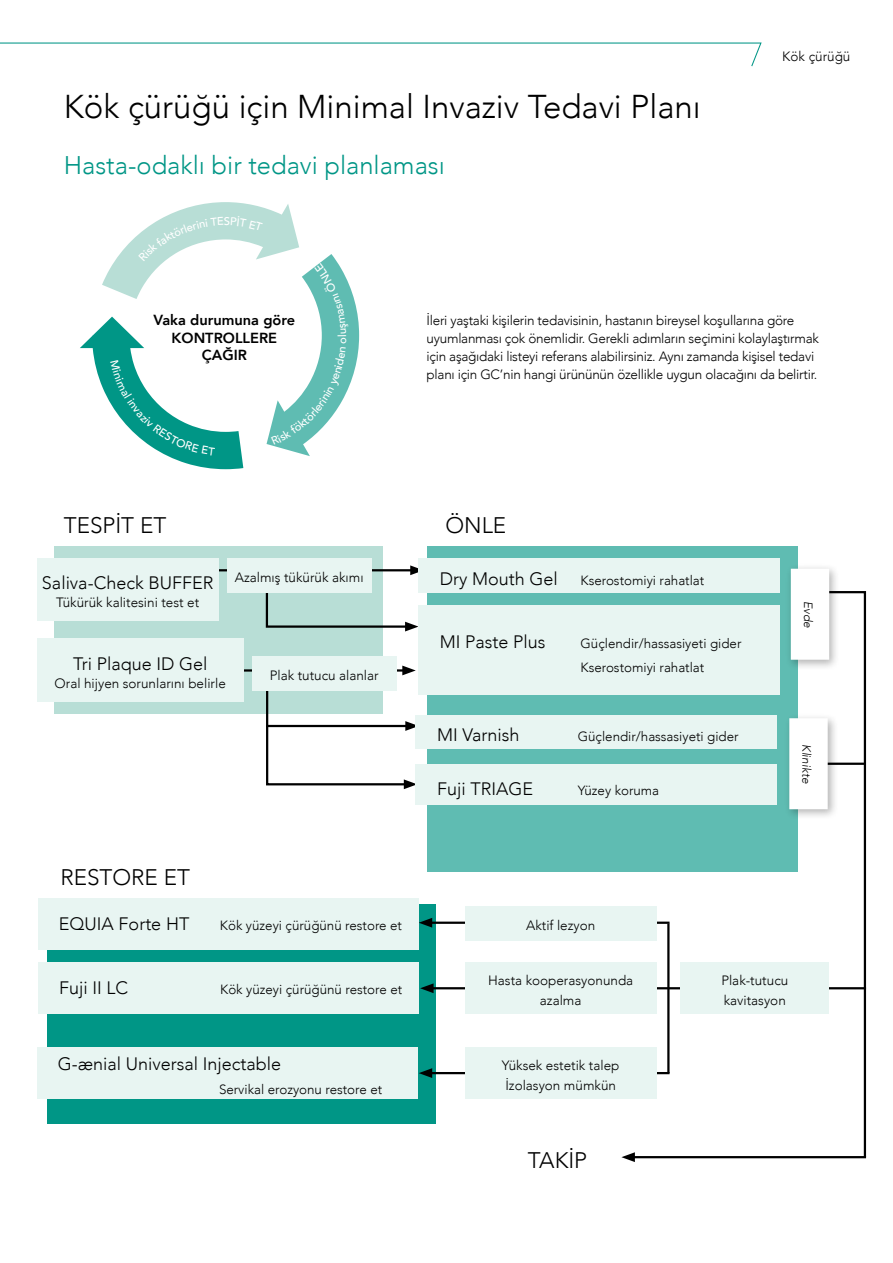
<style>
.page{position:relative;width:893px;height:1263px;background:#fff}
.page>*{position:absolute;margin:0;border:0;box-sizing:border-box;transform-origin:0 0}
.t1{font:300 33px "Avenir";color:#000}
.t2{font:300 25.5px "Avenir";color:#009686}
.t3{font:300 22.5px "Avenir";color:#000}
.t4{font:300 18px "Avenir";color:#000}
.t5{font:800 14.55px/17.5px "Avenir";color:#000;text-align:center}
.t6{font:300 13.5px/18px "Avenir";letter-spacing:-.02em;color:#000}
.t7{font:300 13.5px/19.5px "Avenir";color:#000}
.t8{font:300 13.35px/24px "Avenir";color:#000}
.t9{font:italic 300 12px "Avenir";color:#000}
</style>
<div class="page">
<svg style="left:809px;top:591px;width:58px;height:568px"></svg>
<div style="left:54px;top:546px;width:329px;height:168px;background:#b8ded6"></div>
<div style="left:427px;top:546px;width:370px;height:326px;background:#5fbcb2"></div>
<hr style="left:826px;top:763px;width:38px;height:2px;background:#000">
<div style="left:48px;top:904px;width:388px;height:219px;background:#009686"></div>
<hr style="left:209px;top:569px;width:205px;height:2px;background:#000">
<svg style="left:265px;top:565px;width:159px;height:66px"></svg>
<hr style="left:201px;top:669px;width:205px;height:3px;background:#000">
<svg style="left:265px;top:665px;width:154px;height:124px"></svg>
<hr style="left:428px;top:921px;width:241px;height:3px;background:#000">
<svg style="left:419px;top:918px;width:13px;height:10px"></svg>
<hr style="left:429px;top:987px;width:437px;height:2px;background:#000">
<svg style="left:420px;top:983px;width:14px;height:10px"></svg>
<hr style="left:428px;top:1072px;width:241px;height:2px;background:#000">
<svg style="left:419px;top:1068px;width:13px;height:10px"></svg>
<hr style="left:631px;top:1156px;width:235px;height:2px;background:#000">
<svg style="left:621px;top:1152px;width:14px;height:10px"></svg>
<hr style="left:667px;top:923px;width:2px;height:150px;background:#000">
<div style="left:784px;top:713px;width:55px;height:107px;background:#000;opacity:.3"></div>
<div style="left:790px;top:719px;width:37px;height:89px;background:#fff"></div>
<div style="left:789px;top:718px;width:39px;height:91px;border:2px solid #fff"></div>
<div style="left:785px;top:563px;width:55px;height:108px;background:#000;opacity:.3"></div>
<div style="left:792px;top:569px;width:36px;height:90px;background:#fff"></div>
<div style="left:791px;top:569px;width:38px;height:91px;border:2px solid #fff"></div>
<div style="left:418px;top:558px;width:362px;height:34px;background:#e8f5f2"></div>
<div style="left:227px;top:558px;width:144px;height:34px;background:#e8f5f2"></div>
<div style="left:37px;top:639px;width:206px;height:63px;background:#e8f5f2"></div>
<div style="left:38px;top:898px;width:380px;height:51px;background:#e8f5f2"></div>
<div style="left:465px;top:1047px;width:191px;height:51px;background:#e8f5f2"></div>
<div style="left:38px;top:963px;width:381px;height:51px;background:#e8f5f2"></div>
<div style="left:465px;top:906px;width:191px;height:34px;background:#e8f5f2"></div>
<div style="left:465px;top:963px;width:191px;height:51px;background:#e8f5f2"></div>
<div style="left:680px;top:963px;width:149px;height:51px;background:#e8f5f2"></div>
<div style="left:418px;top:605px;width:362px;height:90px;background:#e8f5f2"></div>
<div style="left:37px;top:558px;width:181px;height:62px;background:#e8f5f2"></div>
<div style="left:416px;top:715px;width:361px;height:33px;background:#e8f5f2"></div>
<div style="left:416px;top:765px;width:361px;height:40px;background:#e8f5f2"></div>
<div style="left:252px;top:656px;width:144px;height:34px;background:#e8f5f2"></div>
<div style="left:37px;top:1047px;width:381px;height:51px;background:#e8f5f2"></div>
<svg style="left:0;top:42px;width:762px;height:25px"></svg>
<svg style="left:80px;top:202px;width:279px;height:267px"></svg>
<h1 class="t1" style="left:64px;top:87px;width:638px">Kök çürüğü için Minimal Invaziv Tedavi Planı</h1>
<h2 class="t2" style="left:64px;top:150px;width:383px">Hasta-odaklı bir tedavi planlaması</h2>
<p class="t7" style="left:782px;top:47px;width:70px">Kök çürüğü</p>
<p class="t5" style="left:153px;top:312px;width:143px">Vaka durumuna göre<br>KONTROLLERE<br>ÇAĞIR</p>
<p class="t6" style="left:427px;top:311px;width:394px">İleri yaştaki kişilerin tedavisinin, hastanın bireysel koşullarına göre uyumlanması çok önemlidir. Gerekli adımların seçimini kolaylaştırmak için aşağıdaki listeyi referans alabilirsiniz. Aynı zamanda kişisel tedavi planı için GC’nin hangi ürününün özellikle uygun olacağını da belirtir.</p>
<h3 class="t3" style="left:64px;top:512px;width:104px">TESPİT ET</h3>
<h3 class="t3" style="left:445px;top:512px;width:62px">ÖNLE</h3>
<h3 class="t4" style="left:42px;top:572px;width:173px">Saliva-Check BUFFER</h3>
<p class="t7" style="left:56px;top:593px;width:145px">Tükürük kalitesini test et</p>
<p class="t7" style="left:235px;top:567px;width:130px">Azalmış tükürük akımı</p>
<h3 class="t4" style="left:73px;top:654px;width:136px">Tri Plaque ID Gel</h3>
<p class="t7" style="left:55px;top:674px;width:173px">Oral hijyen sorunlarını belirle</p>
<p class="t7" style="left:270px;top:665px;width:111px">Plak tutucu alanlar</p>
<h3 class="t4" style="left:440px;top:568px;width:120px">Dry Mouth Gel</h3>
<p class="t8" style="left:580px;top:568px;width:125px">Kserostomiyi rahatlat</p>
<h3 class="t4" style="left:440px;top:631px;width:107px">MI Paste Plus</h3>
<p class="t8" style="left:580px;top:631px;width:162px">Güçlendir/hassasiyeti gider<br>Kserostomiyi rahatlat</p>
<h3 class="t4" style="left:437px;top:724px;width:84px">MI Varnish</h3>
<p class="t8" style="left:578px;top:725px;width:162px">Güçlendir/hassasiyeti gider</p>
<h3 class="t4" style="left:437px;top:778px;width:98px">Fuji TRIAGE</h3>
<p class="t8" style="left:578px;top:778px;width:83px">Yüzey koruma</p>
<p class="t9" style="left:815px;top:601px;width:28px;rotate:90deg">Evde</p>
<p class="t9" style="left:814px;top:744px;width:41px;rotate:90deg">Klinikte</p>
<h3 class="t3" style="left:60px;top:863px;width:131px">RESTORE ET</h3>
<h3 class="t4" style="left:59px;top:913px;width:132px">EQUIA Forte HT</h3>
<p class="t8" style="left:220px;top:913px;width:184px">Kök yüzeyi çürüğünü restore et</p>
<p class="t7" style="left:526px;top:916px;width:71px">Aktif lezyon</p>
<h3 class="t4" style="left:59px;top:977px;width:71px">Fuji II LC</h3>
<p class="t8" style="left:220px;top:977px;width:184px">Kök yüzeyi çürüğünü restore et</p>
<p class="t7" style="left:488px;top:971px;width:147px;text-align:center">Hasta kooperasyonunda azalma</p>
<p class="t7" style="left:721px;top:971px;width:68px">Plak-tutucu kavitasyon</p>
<h3 class="t4" style="left:58px;top:1053px;width:225px">G-ænial Universal Injectable</h3>
<p class="t8" style="left:219px;top:1077px;width:165px">Servikal erozyonu restore et</p>
<p class="t7" style="left:502px;top:1056px;width:119px">Yüksek estetik talep<br>İzolasyon mümkün</p>
<h3 class="t3" style="left:528px;top:1147px;width:61px">TAKİP</h3>
</div>
